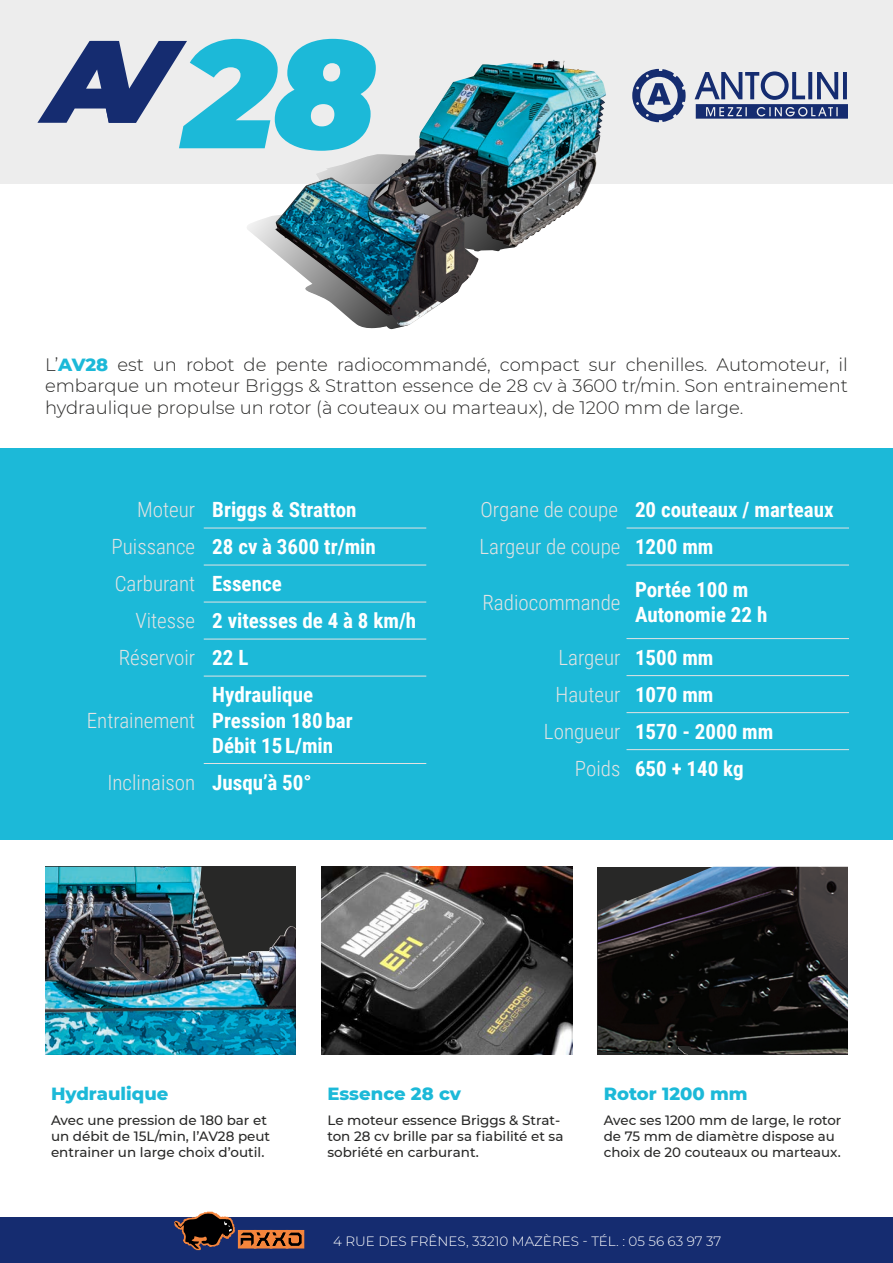
<style>
.page{position:relative;width:893px;height:1263px;background:#fff}
.page>*{position:absolute;margin:0;border:0;box-sizing:border-box;transform-origin:0 0}
.t1{font:italic 900 116.85px "Montserrat";color:#152c70}
.t2{font:700 21px/25.2px "Roboto Condensed";color:#fff}
.t3{font:300 21px "Roboto Condensed";color:#e3e3e3}
.t4{font:300 18px/21.6px "Montserrat";color:#282827;text-align:justify}
.t5{font:800 18px "Montserrat";color:#1cb9d8}
.t6{font:500 13.5px/16.2px "Montserrat";color:#282827}
.t7{font:300 13.5px "Montserrat";color:#fff}
.s1{font-size:152.85px;color:#1cb9d8}
.s2{font-weight:800;color:#1cb9d8}
</style>
<div class="page">
<div style="left:0;top:0;width:893px;height:184px;background:#ededed"></div>
<div style="left:0;top:448px;width:893px;height:391px;background:#1cb9d8"></div>
<div style="left:0;top:1218px;width:893px;height:45px;background:#152c70"></div>
<svg style="left:174px;top:1212px;width:130px;height:38px"></svg>
<svg style="left:632px;top:69px;width:216px;height:53px"></svg>
<svg style="left:247px;top:154px;width:310px;height:176px"></svg>
<img style="left:275px;top:60px;width:278px;height:266px">
<img style="left:45px;top:867px;width:251px;height:188px">
<img style="left:321px;top:867px;width:251px;height:188px">
<img style="left:598px;top:867px;width:250px;height:187px">
<hr style="left:204px;top:528px;width:222px;height:1px;background:#e3e3e3">
<hr style="left:204px;top:565px;width:222px;height:1px;background:#e3e3e3">
<hr style="left:204px;top:602px;width:222px;height:1px;background:#e3e3e3">
<hr style="left:204px;top:639px;width:222px;height:1px;background:#e3e3e3">
<hr style="left:204px;top:676px;width:222px;height:1px;background:#e3e3e3">
<hr style="left:204px;top:763px;width:222px;height:1px;background:#e3e3e3">
<hr style="left:626px;top:528px;width:223px;height:1px;background:#e3e3e3">
<hr style="left:626px;top:565px;width:223px;height:1px;background:#e3e3e3">
<hr style="left:626px;top:638px;width:223px;height:1px;background:#e3e3e3">
<hr style="left:626px;top:675px;width:223px;height:1px;background:#e3e3e3">
<hr style="left:626px;top:712px;width:223px;height:1px;background:#e3e3e3">
<hr style="left:626px;top:749px;width:223px;height:1px;background:#e3e3e3">
<p class="t1" style="left:46px;top:-7px;width:332px">AV<span class="s1">28</span></p>
<p class="t4" style="left:45px;top:353px;width:804px">L’<span class="s2">AV28</span> est un robot de pente radiocommandé, compact sur chenilles. Automoteur, il embarque un moteur Briggs &amp; Stratton essence de 28 cv à 3600 tr/min. Son entrainement hydraulique propulse un rotor (à couteaux ou marteaux), de 1200 mm de large.</p>
<p class="t3" style="left:137px;top:495px;width:60px">Moteur</p>
<p class="t2" style="left:212px;top:496px;width:146px">Briggs &amp; Stratton</p>
<p class="t3" style="left:111px;top:532px;width:85px">Puissance</p>
<p class="t2" style="left:212px;top:533px;width:165px">28 cv à 3600 tr/min</p>
<p class="t3" style="left:115px;top:569px;width:82px">Carburant</p>
<p class="t2" style="left:212px;top:570px;width:71px">Essence</p>
<p class="t3" style="left:135px;top:606px;width:61px">Vitesse</p>
<p class="t2" style="left:212px;top:607px;width:206px">2 vitesses de 4 à 8 km/h</p>
<p class="t3" style="left:119px;top:643px;width:78px">Réservoir</p>
<p class="t2" style="left:212px;top:644px;width:38px">22 L</p>
<p class="t3" style="left:87px;top:705px;width:110px">Entrainement</p>
<p class="t2" style="left:212px;top:681px;width:102px">Hydraulique</p>
<p class="t2" style="left:212px;top:707px;width:142px">Pression 180 bar</p>
<p class="t2" style="left:212px;top:732px;width:122px">Débit 15 L/min</p>
<p class="t3" style="left:107px;top:768px;width:89px">Inclinaison</p>
<p class="t2" style="left:212px;top:769px;width:101px">Jusqu’à 50°</p>
<p class="t3" style="left:481px;top:495px;width:139px">Organe de coupe</p>
<p class="t2" style="left:635px;top:496px;width:200px">20 couteaux / marteaux</p>
<p class="t3" style="left:479px;top:532px;width:143px">Largeur de coupe</p>
<p class="t2" style="left:635px;top:533px;width:80px">1200 mm</p>
<p class="t3" style="left:482px;top:587px;width:140px">Radiocommande</p>
<p class="t2" style="left:635px;top:576px;width:134px">Portée 100 m<br>Autonomie 22 h</p>
<p class="t3" style="left:558px;top:643px;width:64px">Largeur</p>
<p class="t2" style="left:635px;top:644px;width:80px">1500 mm</p>
<p class="t3" style="left:555px;top:680px;width:67px">Hauteur</p>
<p class="t2" style="left:635px;top:681px;width:80px">1070 mm</p>
<p class="t3" style="left:544px;top:717px;width:78px">Longueur</p>
<p class="t2" style="left:635px;top:718px;width:140px">1570 - 2000 mm</p>
<p class="t3" style="left:575px;top:754px;width:47px">Poids</p>
<p class="t2" style="left:635px;top:755px;width:110px">650 + 140 kg</p>
<p class="t5" style="left:51px;top:1080px;width:119px">Hydraulique</p>
<p class="t6" style="left:51px;top:1111px;width:221px">Avec une pression de 180 bar et un débit de 15L/min, l’AV28 peut entrainer un large choix d’outil.</p>
<p class="t5" style="left:327px;top:1080px;width:135px">Essence 28 cv</p>
<p class="t6" style="left:327px;top:1111px;width:238px">Le moteur essence Briggs &amp; Strat&shy;ton 28 cv brille par sa fiabilité et sa sobriété en carburant.</p>
<p class="t5" style="left:604px;top:1080px;width:145px">Rotor 1200 mm</p>
<p class="t6" style="left:604px;top:1111px;width:239px">Avec ses 1200 mm de large, le rotor de 75 mm de diamètre dispose au choix de 20 couteaux ou marteaux.</p>
<p class="t7" style="left:333px;top:1232px;width:390px">4 RUE DES FRÊNES, 33210 MAZÈRES - TÉL. : 05 56 63 97 37</p>
</div>
